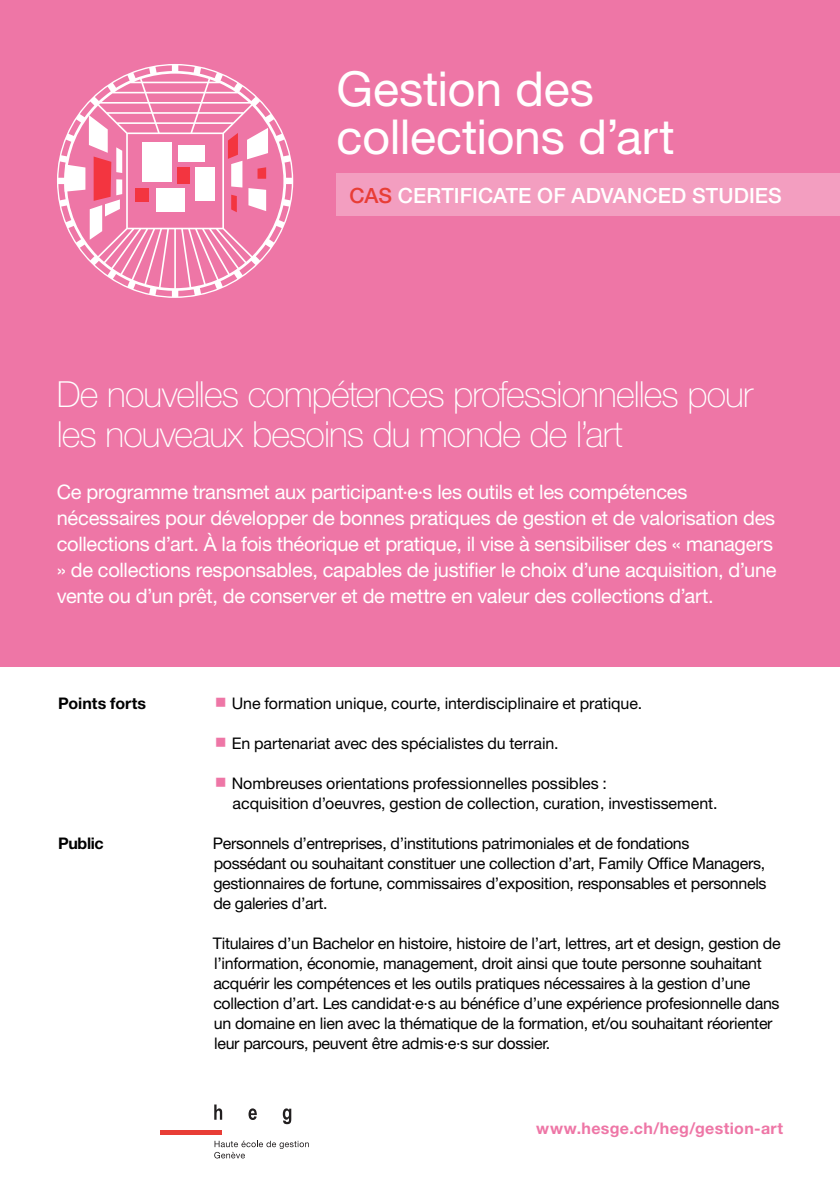
<style>
.page{position:relative;width:840px;height:1191px;background:#fff}
.page>*{position:absolute;margin:0;border:0;box-sizing:border-box;transform-origin:0 0}
.t1{font:48.2px/48.2px "Helvetica Neue LT Std";letter-spacing:-.005em;color:#fff}
.t2{font:100 36px/40px "Helvetica Neue LT Std";letter-spacing:-.025em;color:#fff}
.t3{font:500 21px "Helvetica Neue LT Std";letter-spacing:.005em;color:#fff}
.t4{font:20px/26px "Helvetica Neue LT Std";letter-spacing:-.015em;color:#fff}
.t5{font:16px/20px "Helvetica Neue LT Std";letter-spacing:-.02em;color:#000}
.t6{font:700 16px "Helvetica Neue LT Std";letter-spacing:.025em;color:#ee76a6}
.t7{font:700 16px "Helvetica Neue LT Std";letter-spacing:-.005em;color:#000}
.s1{color:#e83d36}
</style>
<div class="page">
<div style="left:0;top:0;width:839px;height:667px;background:#ee76a6"></div>
<div style="left:336px;top:174px;width:503px;height:42px;background:#f39ec0"></div>
<hr style="left:160px;top:1130px;width:61px;height:4px;background:#e83d36">
<svg style="left:214px;top:1104px;width:8px;height:15px"></svg>
<svg style="left:248px;top:1108px;width:9px;height:12px"></svg>
<svg style="left:282px;top:1108px;width:9px;height:16px"></svg>
<svg style="left:214px;top:1140px;width:95px;height:18px"></svg>
<svg style="left:57px;top:64px;width:236px;height:234px"></svg>
<h1 class="t1" style="left:336px;top:64px;width:339px">Gestion des collections d’art</h1>
<h3 class="t3" style="left:349px;top:183px;width:433px"><span class="s1">CAS</span> CERTIFICATE OF ADVANCED STUDIES</h3>
<h2 class="t2" style="left:57px;top:374px;width:697px">De nouvelles compétences professionnelles pour les nouveaux besoins du monde de l’art</h2>
<p class="t4" style="left:57px;top:478px;width:721px">Ce programme transmet aux participant·e·s les outils et les compétences nécessaires pour développer de bonnes pratiques de gestion et de valorisation des collections d’art. À la fois théorique et pratique, il vise à sensibiliser des « managers » de collections responsables, capables de justifier le choix d’une acquisition, d’une vente ou d’un prêt, de conserver et de mettre en valeur des collections d’art.</p>
<p class="t7" style="left:58px;top:693px;width:90px">Points forts</p>
<p class="t5" style="left:232px;top:693px;width:411px">Une formation unique, courte, interdisciplinaire et pratique.</p>
<p class="t5" style="left:232px;top:733px;width:328px">En partenariat avec des spécialistes du terrain.</p>
<p class="t5" style="left:232px;top:773px;width:487px">Nombreuses orientations professionnelles possibles :<br>acquisition d’oeuvres, gestion de collection, curation, investissement.</p>
<p class="t7" style="left:58px;top:833px;width:47px">Public</p>
<p class="t5" style="left:213px;top:833px;width:555px">Personnels d’entreprises, d’institutions patrimoniales et de fondations<br>possédant ou souhaitant constituer une collection d’art, Family Office Managers, gestionnaires de fortune, commissaires d’exposition, responsables et personnels de galeries d’art.</p>
<p class="t5" style="left:213px;top:933px;width:569px">Titulaires d’un Bachelor en histoire, histoire de l’art, lettres, art et design, gestion de l’information, économie, management, droit ainsi que toute personne souhaitant acquérir les compétences et les outils pratiques nécessaires à la gestion d’une collection d’art. Les candidat·e·s au bénéfice d’une expérience profesionnelle dans un domaine en lien avec la thématique de la formation, et/ou souhaitant réorienter leur parcours, peuvent être admis·e·s sur dossier.</p>
<p class="t6" style="left:536px;top:1118px;width:248px">www.hesge.ch/heg/gestion-art</p>
</div>
